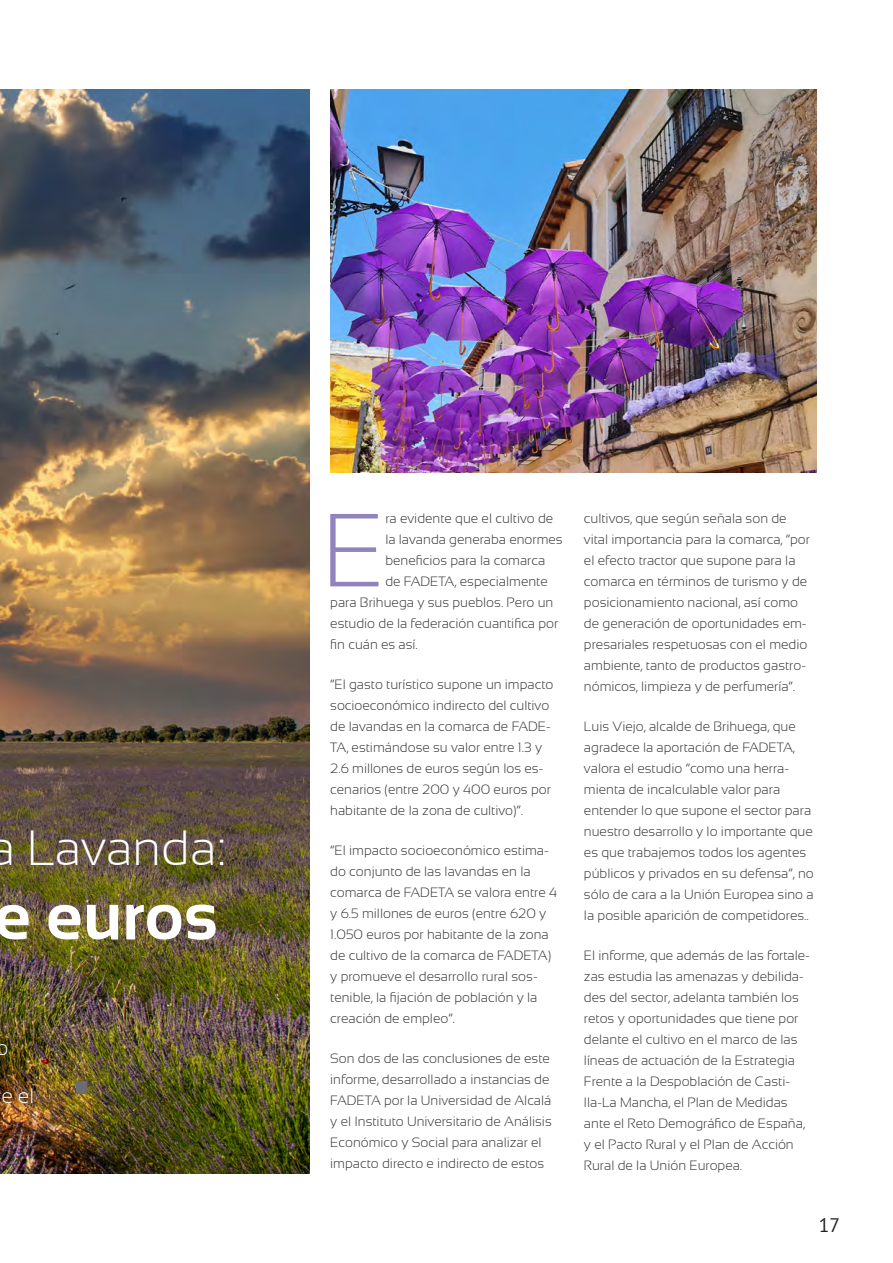
<style>
.page{position:relative;width:893px;height:1263px;background:#fff}
.page>*{position:absolute;margin:0;border:0;box-sizing:border-box;transform-origin:0 0}
.body_text_-_capitula{font:300 103.8px "Sansation";color:#9183bd}
.t1{font:700 67.5px "Sansation";color:#fff}
.t2{font:300 49.5px "Sansation";color:#fff}
.t3{font:300 21px "Sansation";color:#fff}
.t4{font:19.5px "PT Sans";color:#231f20}
.body_text{font:300 13.5px/21px "Sansation";color:#312f30}
.body_text_-_capitula-2{font:300 13.5px "Sansation";color:#312f30}
</style>
<div class="page">
<img style="left:0;top:89px;width:309px;height:1085px">
<img style="left:330px;top:89px;width:486px;height:383px">
<div style="left:77px;top:1081px;width:10px;height:13px;background:#6c6d70"></div>
<h3 class="t2" style="left:-11px;top:820px;width:239px">a Lavanda:</h3>
<h2 class="t1" style="left:-6px;top:878px;width:225px">e euros</h2>
<h3 class="t3" style="left:-3px;top:1036px;width:14px">o</h3>
<h3 class="t3" style="left:1px;top:1084px;width:34px">e el</h3>
<p class="body_text_-_capitula" style="left:322px;top:492px;width:65px">E</p>
<p class="body_text_-_capitula-2" style="left:385px;top:511px;width:169px">ra evidente que el cultivo de</p>
<p class="body_text_-_capitula-2" style="left:385px;top:532px;width:179px">la lavanda generaba enormes</p>
<p class="body_text_-_capitula-2" style="left:385px;top:553px;width:161px">beneficios para la comarca</p>
<p class="body_text_-_capitula-2" style="left:385px;top:574px;width:164px">de FADETA, especialmente</p>
<p class="body_text_-_capitula-2" style="left:330px;top:595px;width:225px">para Brihuega y sus pueblos. Pero un</p>
<p class="body_text_-_capitula-2" style="left:330px;top:616px;width:230px">estudio de la federación cuantifica por</p>
<p class="body_text_-_capitula-2" style="left:330px;top:637px;width:89px">fin cuán es así.</p>
<p class="body_text" style="left:330px;top:674px;width:225px">“El gasto turístico supone un impacto socioeconómico indirecto del cultivo de lavandas en la comarca de FADE-TA, estimándose su valor entre 1.3 y 2.6 millones de euros según los es&shy;cenarios (entre 200 y 400 euros por habitante de la zona de cultivo)”.</p>
<p class="body_text" style="left:330px;top:840px;width:228px">“El impacto socioeconómico estima&shy;do conjunto de las lavandas en la comarca de FADETA se valora entre 4 y 6.5 millones de euros (entre 620 y 1.050 euros por habitante de la zona de cultivo de la comarca de FADETA) y promueve el desarrollo rural sos&shy;tenible, la fijación de población y la creación de empleo”.</p>
<p class="body_text" style="left:330px;top:1047px;width:223px">Son dos de las conclusiones de este informe, desarrollado a instancias de FADETA por la Universidad de Alcalá y el Instituto Universitario de Análisis Económico y Social para analizar el impacto directo e indirecto de estos</p>
<p class="body_text" style="left:584px;top:508px;width:228px">cultivos, que según señala son de vital importancia para la comarca, “por el efecto tractor que supone para la comarca en términos de turismo y de posicionamiento nacional, así como de generación de oportunidades em&shy;presariales respetuosas con el medio ambiente, tanto de productos gastro&shy;nómicos, limpieza y de perfumería”.</p>
<p class="body_text" style="left:584px;top:716px;width:231px">Luis Viejo, alcalde de Brihuega, que agradece la aportación de FADETA, valora el estudio “como una herra&shy;mienta de incalculable valor para entender lo que supone el sector para nuestro desarrollo y lo importante que es que trabajemos todos los agentes públicos y privados en su defensa”, no sólo de cara a la Unión Europea sino a la posible aparición de competidores..</p>
<p class="body_text" style="left:584px;top:945px;width:228px">El informe, que además de las fortale&shy;zas estudia las amenazas y debilida&shy;des del sector, adelanta también los retos y oportunidades que tiene por delante el cultivo en el marco de las líneas de actuación de la Estrategia Frente a la Despoblación de Casti&shy;lla-La Mancha, el Plan de Medidas ante el Reto Demográfico de España, y el Pacto Rural y el Plan de Acción Rural de la Unión Europea.</p>
<h3 class="t4" style="left:819px;top:1213px;width:23px">17</h3>
</div>
